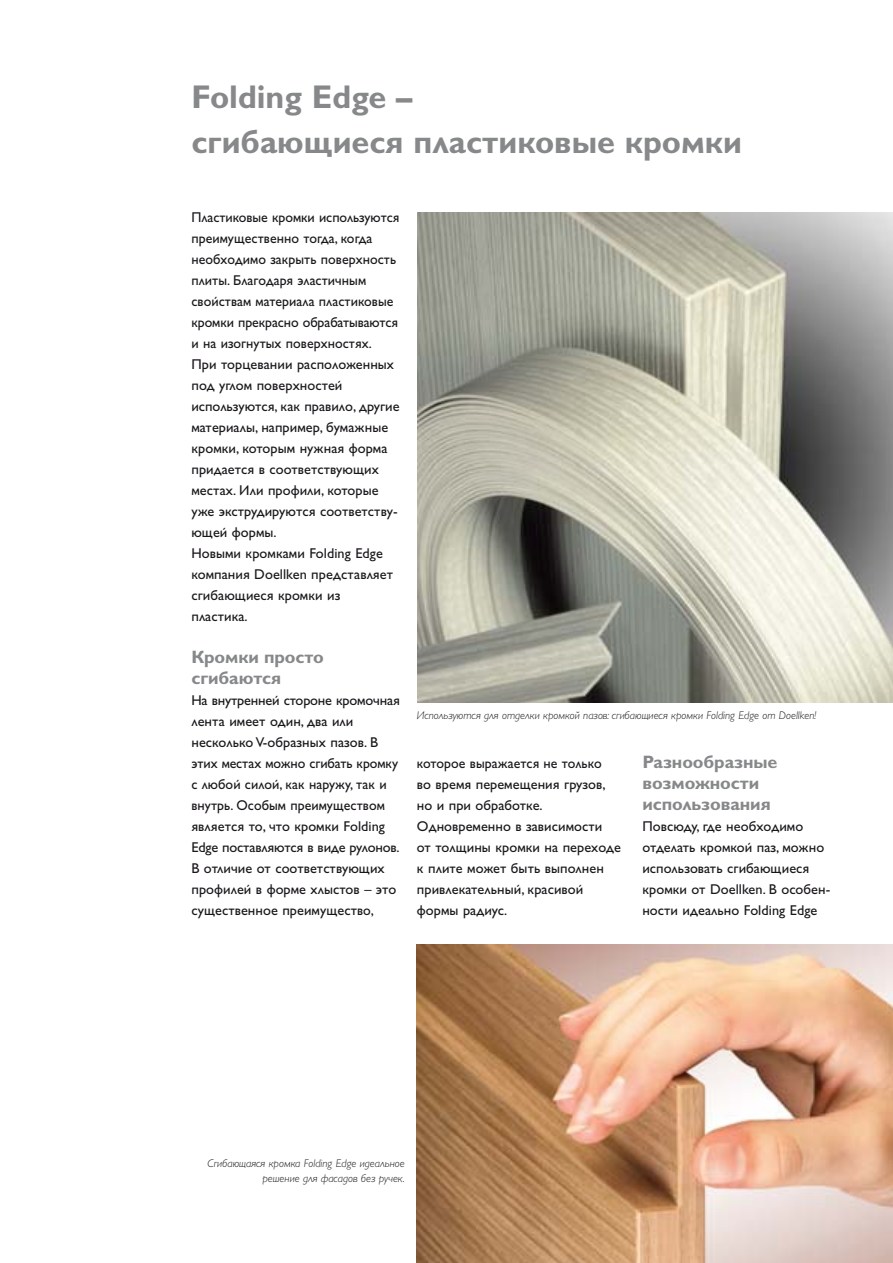
<style>
.page{position:relative;width:893px;height:1263px;background:#fff}
.page>*{position:absolute;margin:0;border:0;box-sizing:border-box;transform-origin:0 0}
.t1{font:700 33px/45px "Gill Sans Cyr";color:#868889}
.t2{font:700 18px/21px "Gill Sans Cyr";letter-spacing:-.005em;color:#868889}
.t3{font:14.25px/21px "Gill Sans Cyr";letter-spacing:.005em;color:#1a171b}
.t4{font:11.25px/15px "Gill Sans Cyr MT Light Incl";color:#1a171b;text-align:right}
</style>
<div class="page">
<img style="left:417px;top:945px;width:475px;height:318px">
<img style="left:417px;top:213px;width:475px;height:490px">
<h1 class="t1" style="left:191px;top:77px;width:552px">Folding Edge –<br>сгибающиеся пластиковые кромки</h1>
<p class="t3" style="left:191px;top:208px;width:210px">Пластиковые кромки используются преимущественно тогда, когда необходимо закрыть поверхность плиты. Благодаря эластичным свойствам материала пластиковые кромки прекрасно обрабатываются и на изогнутых поверхностях.<br>При торцевании расположенных под углом поверхностей используются, как правило, другие материалы, например, бумажные кромки, которым нужная форма придается в соответствующих местах. Или профили, которые уже экструдируются соответству&shy;ющей формы.<br>Новыми кромками Folding Edge компания Doellken представляет сгибающиеся кромки из пластика.</p>
<p class="t2" style="left:191px;top:648px;width:134px">Кромки просто сгибаются</p>
<p class="t3" style="left:191px;top:691px;width:210px">На внутренней стороне кромочная лента имеет один, два или несколько V-образных пазов. В этих местах можно сгибать кромку с любой силой, как наружу, так и внутрь. Особым преимуществом является то, что кромки Folding<br>Edge поставляются в виде рулонов.<br>В отличие от соответствующих профилей в форме хлыстов – это существенное преимущество,</p>
<p class="t4" style="left:417px;top:709px;width:401px">Используются для отделки кромкой пазов: сгибающиеся кромки Folding Edge от Doellken!</p>
<p class="t3" style="left:417px;top:754px;width:206px">которое выражается не только<br>во время перемещения грузов, но и при обработке.<br>Одновременно в зависимости<br>от толщины кромки на переходе к плите может быть выполнен привлекательный, красивой формы радиус.</p>
<p class="t2" style="left:642px;top:753px;width:137px">Разнообразные возможности использования</p>
<p class="t3" style="left:642px;top:817px;width:189px">Повсюду, где необходимо отделать кромкой паз, можно использовать сгибающиеся кромки от Doellken. В особен&shy;ности идеально Folding Edge</p>
<p class="t4" style="left:207px;top:1157px;width:199px">Сгибающаяся кромка Folding Edge идеальное решение для фасадов без ручек.</p>
</div>
